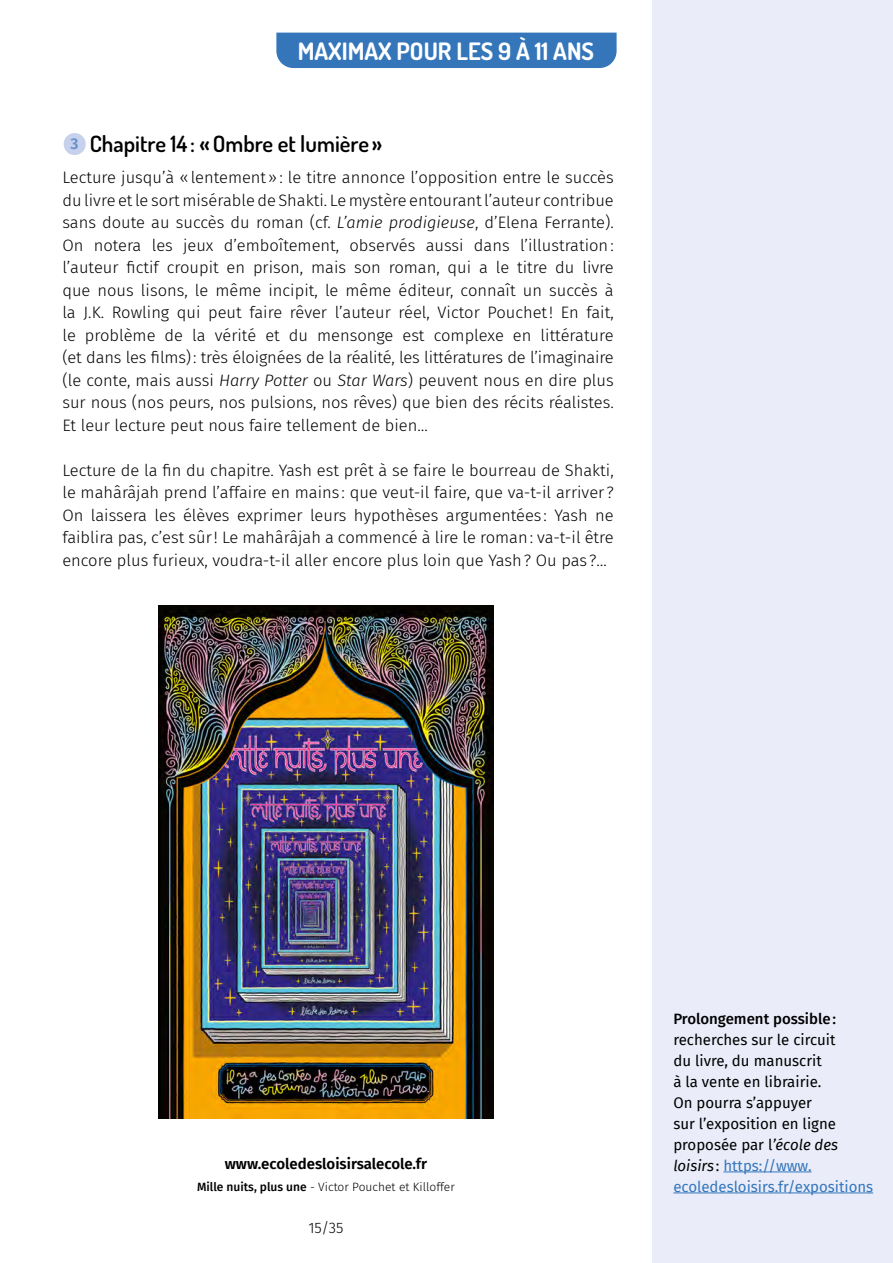
<style>
.page{position:relative;width:893px;height:1263px;background:#fff}
.page>*{position:absolute;margin:0;border:0;box-sizing:border-box;transform-origin:0 0}
.t1{font:700 24px "Dosis";color:#fff}
.t2{font:600 22.5px "Dosis";color:#000}
.t3{font:300 16.5px/22.5px "Fira Sans";color:#000;text-align:justify}
.t4{font:15px/21px "Fira Sans";color:#000}
.t5{font:600 15px "Fira Sans";color:#000}
.t6{font:500 15px "Fira Sans";color:#000}
.t7{font:300 15px "Fira Sans";color:#000}
.t8{font:300 12px "Fira Sans";color:#000}
.s1{font-family:"Fira Sans";font-size:15.6px;color:#678fca}
.s2{font-style:italic}
.s3{font-weight:500}
.s4{color:#3576bb}
</style>
<div class="page">
<div style="left:652px;top:0;width:241px;height:1263px;background:#eaedf9"></div>
<hr style="left:0;top:0;width:1px;height:1263px;background:#eaedf9">
<div style="left:276px;top:33px;width:341px;height:35px;background:#3576bb"></div>
<div style="left:64px;top:133px;width:22px;height:22px;background:#c7d1ec;border-radius:50%"></div>
<img style="left:159px;top:605px;width:334px;height:513px">
<hr style="left:723px;top:1171px;width:89px;height:1px;background:#3576bb">
<hr style="left:673px;top:1192px;width:200px;height:1px;background:#3576bb">
<h1 class="t1" style="left:298px;top:35px;width:298px">MAXIMAX POUR LES 9 À 11 ANS</h1>
<h2 class="t2" style="left:71px;top:129px;width:313px"><span class="s1">3</span> Chapitre 14 : «Ombre et lumière »</h2>
<p class="t3" style="left:62px;top:166px;width:553px">Lecture jusqu’à «lentement»: le titre annonce l’opposition entre le succès du livre et le sort misérable de Shakti. Le mystère entourant l’auteur contribue sans doute au succès du roman (cf. <span class="s2">L’amie prodigieuse</span>, d’Elena Ferrante).<br>On notera les jeux d’emboîtement, observés aussi dans l’illustration: l’auteur fictif croupit en prison, mais son roman, qui a le titre du livre que nous lisons, le même incipit, le même éditeur, connaît un succès à la J.K. Rowling qui peut faire rêver l’auteur réel, Victor Pouchet! En fait, le problème de la vérité et du mensonge est complexe en littérature (et dans les films): très éloignées de la réalité, les littératures de l’imaginaire (le conte, mais aussi <span class="s2">Harry Potter</span> ou <span class="s2">Star Wars</span>) peuvent nous en dire plus sur nous (nos peurs, nos pulsions, nos rêves) que bien des récits réalistes.<br>Et leur lecture peut nous faire tellement de bien…</p>
<p class="t3" style="left:62px;top:459px;width:553px">Lecture de la fin du chapitre. Yash est prêt à se faire le bourreau de Shakti, le mahârâjah prend l’affaire en mains : que veut-il faire, que va-t-il arriver ?<br>On laissera les élèves exprimer leurs hypothèses argumentées : Yash ne faiblira pas, c’est sûr! Le mahârâjah a commencé à lire le roman: va-t-il être encore plus furieux, voudra-t-il aller encore plus loin que Yash? Ou pas ?…</p>
<p class="t5" style="left:225px;top:1151px;width:204px">www.ecoledesloisirsalecole.fr</p>
<p class="t8" style="left:197px;top:1179px;width:259px"><span class="s3">Mille nuits, plus une</span> - Victor Pouchet et Killoffer</p>
<p class="t7" style="left:308px;top:1217px;width:37px">15/35</p>
<p class="t6" style="left:673px;top:1006px;width:164px">Prolongement possible:</p>
<p class="t4" style="left:673px;top:1029px;width:201px">recherches sur le circuit<br>du livre, du manuscrit<br>à la vente en librairie.<br>On pourra s’appuyer<br>sur l’exposition en ligne proposée par l<span class="s2">’école des loisirs</span> : <span class="s4">https://www. ecoledesloisirs.fr/expositions</span></p>
</div>
